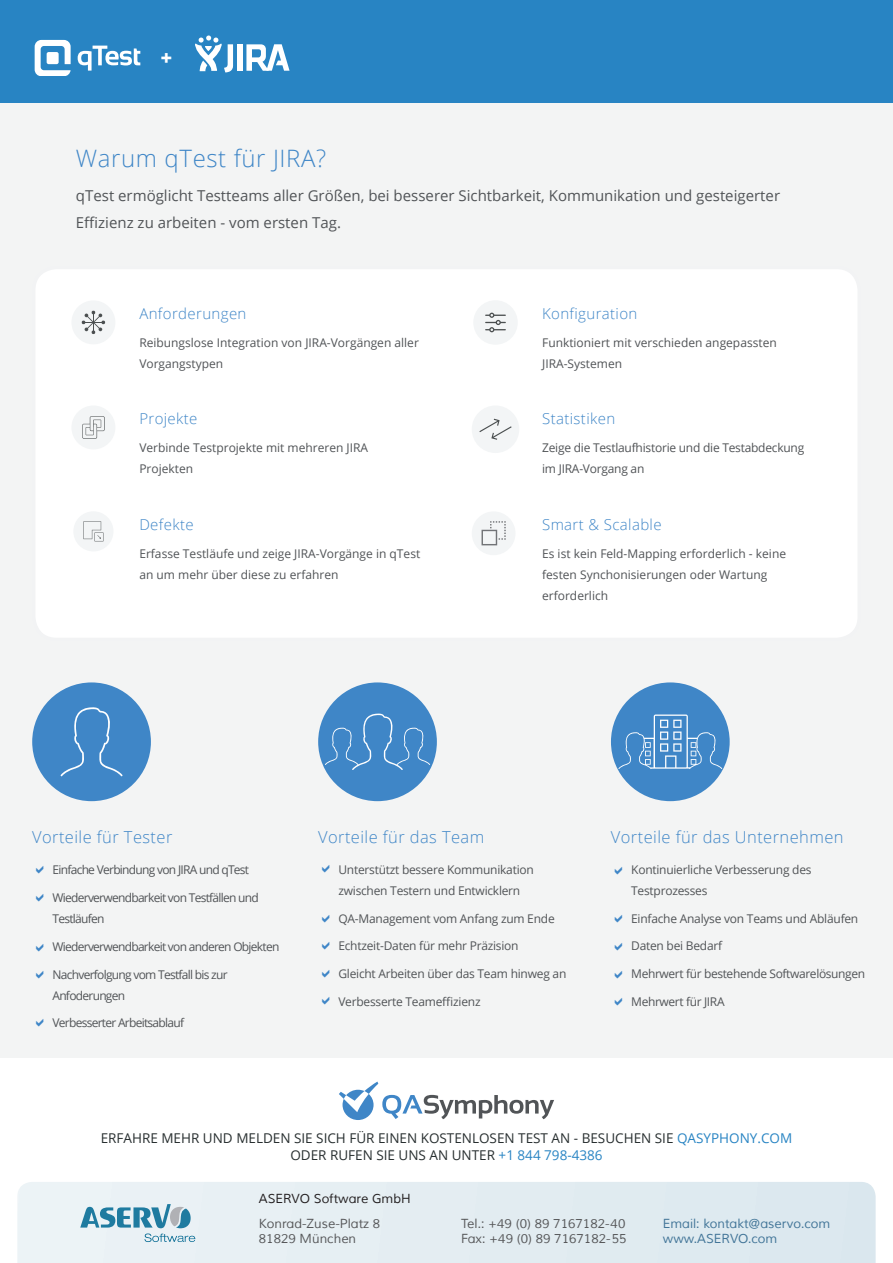
<style>
.page{position:relative;width:893px;height:1263px;background:#fff}
.page>*{position:absolute;margin:0;border:0;box-sizing:border-box;transform-origin:0 0}
.t1{font:300 24px "Open Sans";letter-spacing:.025em;color:#3f86c7}
.t2{font:800 19.8px "Open Sans";color:#fff}
.t3{font:300 16.5px "Open Sans";letter-spacing:.025em;color:#3f86c7}
.t4{font:15px/27px "Open Sans";color:#515457}
.t5{font:300 15px "Open Sans";letter-spacing:.025em;color:#3f86c7}
.t6{font:13.5px/16.5px "Open Sans";color:#282f30;text-align:center}
.t7{font:12.75px/15px "Muli";color:#57585a}
.t8{font:12.75px/15px "Muli";color:#427598}
.t9{font:12.75px "Muli";color:#231f20}
.t10{font:12px/21px "Open Sans";letter-spacing:-.02em;color:#515457}
.t11{font:12px/21px "Open Sans";color:#515457}
.t12{font:12px/21px "Open Sans";letter-spacing:-.06em;color:#515457}
.s1{color:#2884c3}
</style>
<div class="page">
<div style="left:0;top:81px;width:893px;height:976px;background:#f3f4f4"></div>
<div style="left:0;top:0;width:893px;height:102px;background:#2884c3"></div>
<div style="left:34px;top:268px;width:825px;height:371px;background:#fff;border-radius:23px"></div>
<div style="left:32px;top:266px;width:828px;height:375px;border:3px solid #f2f3f4;border-radius:23px"></div>
<div style="left:71px;top:300px;width:44px;height:44px;background:#f3f5f6;border-radius:50%"></div>
<svg style="left:81px;top:310px;width:24px;height:24px"></svg>
<div style="left:73px;top:511px;width:40px;height:40px;background:#f3f5f6;border-radius:50%"></div>
<svg style="left:83px;top:521px;width:20px;height:20px"></svg>
<div style="left:473px;top:300px;width:45px;height:45px;background:#f3f5f6;border-radius:50%"></div>
<svg style="left:485px;top:313px;width:21px;height:19px"></svg>
<div style="left:71px;top:405px;width:44px;height:44px;background:#f3f5f6;border-radius:50%"></div>
<svg style="left:82px;top:416px;width:23px;height:23px"></svg>
<div style="left:472px;top:405px;width:47px;height:48px;background:#f3f5f6;border-radius:50%"></div>
<svg style="left:479px;top:419px;width:33px;height:21px"></svg>
<div style="left:472px;top:511px;width:43px;height:44px;background:#f3f5f6;border-radius:50%"></div>
<svg style="left:482px;top:521px;width:24px;height:24px"></svg>
<svg style="left:339px;top:1081px;width:215px;height:39px"></svg>
<div style="left:318px;top:682px;width:119px;height:119px;background:#3f86c7;border-radius:50%"></div>
<svg style="left:325px;top:713px;width:105px;height:57px"></svg>
<div style="left:32px;top:682px;width:119px;height:119px;background:#3f86c7;border-radius:50%"></div>
<svg style="left:60px;top:707px;width:63px;height:70px"></svg>
<div style="left:611px;top:682px;width:119px;height:119px;background:#3f86c7;border-radius:50%"></div>
<svg style="left:618px;top:714px;width:104px;height:55px"></svg>
<svg style="left:35px;top:40px;width:36px;height:35px"></svg>
<div style="left:47px;top:52px;width:12px;height:12px;background:#fff;border-radius:2px"></div>
<svg style="left:78px;top:46px;width:62px;height:25px"></svg>
<div style="left:237px;top:44px;width:6px;height:27px;background:#fff"></div>
<svg style="left:246px;top:44px;width:44px;height:27px"></svg>
<svg style="left:195px;top:36px;width:39px;height:36px"></svg>
<svg style="left:17px;top:1182px;width:859px;height:81px;background:#e3ecf1"></svg>
<svg style="left:80px;top:1204px;width:115px;height:38px;background:#a9cad8"></svg>
<h2 class="t2" style="left:161px;top:43px;width:13px">+</h2>
<h1 class="t1" style="left:76px;top:142px;width:252px">Warum qTest für JIRA?</h1>
<p class="t4" style="left:76px;top:182px;width:706px">qTest ermöglicht Testteams aller Größen, bei besserer Sichtbarkeit, Kommunikation und gesteigerter<br>Effizienz zu arbeiten - vom ersten Tag.</p>
<p class="t5" style="left:139px;top:303px;width:109px">Anforderungen</p>
<p class="t11" style="left:139px;top:332px;width:281px">Reibungslose Integration von JIRA-Vorgängen aller<br>Vorgangstypen</p>
<p class="t5" style="left:139px;top:409px;width:60px">Projekte</p>
<p class="t11" style="left:139px;top:437px;width:230px">Verbinde Testprojekte mit mehreren JIRA<br>Projekten</p>
<p class="t5" style="left:139px;top:515px;width:56px">Defekte</p>
<p class="t11" style="left:139px;top:543px;width:282px">Erfasse Testläufe und zeige JIRA-Vorgänge in qTest an um mehr über diese zu erfahren</p>
<p class="t5" style="left:542px;top:303px;width:97px">Konfiguration</p>
<p class="t11" style="left:542px;top:332px;width:236px">Funktioniert mit verschieden angepassten<br>JIRA-Systemen</p>
<p class="t5" style="left:542px;top:409px;width:75px">Statistiken</p>
<p class="t10" style="left:542px;top:437px;width:264px">Zeige die Testlaufhistorie und die Testabdeckung im JIRA-Vorgang an</p>
<p class="t5" style="left:542px;top:515px;width:121px">Smart &amp; Scalable</p>
<p class="t11" style="left:542px;top:543px;width:245px">Es ist kein Feld-Mapping erforderlich - keine festen Synchonisierungen oder Wartung erforderlich</p>
<h3 class="t3" style="left:32px;top:825px;width:142px">Vorteile für Tester</h3>
<h3 class="t3" style="left:318px;top:825px;width:168px">Vorteile für das Team</h3>
<h3 class="t3" style="left:611px;top:825px;width:234px">Vorteile für das Unternehmen</h3>
<p class="t12" style="left:52px;top:859px;width:198px">Einfache Verbindung von JIRA und qTest</p>
<p class="t12" style="left:52px;top:887px;width:208px">Wiederverwendbarkeit von Testfällen und<br>Testläufen</p>
<p class="t12" style="left:52px;top:936px;width:228px">Wiederverwendbarkeit von anderen Objekten</p>
<p class="t12" style="left:52px;top:963px;width:177px">Nachverfolgung vom Testfall bis zur<br>Anfoderungen</p>
<p class="t12" style="left:52px;top:1012px;width:133px">Verbesserter Arbeitsablauf</p>
<p class="t10" style="left:338px;top:859px;width:197px">Unterstützt bessere Kommunikation zwischen Testern und Entwicklern</p>
<p class="t10" style="left:338px;top:907px;width:218px">QA-Management vom Anfang zum Ende</p>
<p class="t10" style="left:338px;top:935px;width:182px">Echtzeit-Daten für mehr Präzision</p>
<p class="t10" style="left:338px;top:963px;width:229px">Gleicht Arbeiten über das Team hinweg an</p>
<p class="t10" style="left:338px;top:991px;width:144px">Verbesserte Teameffizienz</p>
<p class="t10" style="left:631px;top:859px;width:182px">Kontinuierliche Verbesserung des<br>Testprozesses</p>
<p class="t10" style="left:631px;top:907px;width:229px">Einfache Analyse von Teams und Abläufen</p>
<p class="t10" style="left:631px;top:935px;width:93px">Daten bei Bedarf</p>
<p class="t10" style="left:631px;top:963px;width:236px">Mehrwert für bestehende Softwarelösungen</p>
<p class="t10" style="left:631px;top:991px;width:95px">Mehrwert für JIRA</p>
<p class="t6" style="left:101px;top:1130px;width:693px">ERFAHRE MEHR UND MELDEN SIE SICH FÜR EINEN KOSTENLOSEN TEST AN - BESUCHEN SIE <span class="s1">QASYPHONY.COM<br></span>ODER RUFEN SIE UNS AN UNTER <span class="s1">+1 844 798-4386</span></p>
<p class="t9" style="left:259px;top:1191px;width:153px">ASERVO Software GmbH</p>
<p class="t7" style="left:259px;top:1216px;width:123px">Konrad-Zuse-Platz 8<br>81829 München</p>
<p class="t7" style="left:461px;top:1216px;width:167px">Tel.: +49 (0) 89 7167182-40<br>Fax: +49 (0) 89 7167182-55</p>
<p class="t8" style="left:663px;top:1216px;width:169px">Email: kontakt@aservo.com www.ASERVO.com</p>
</div>
